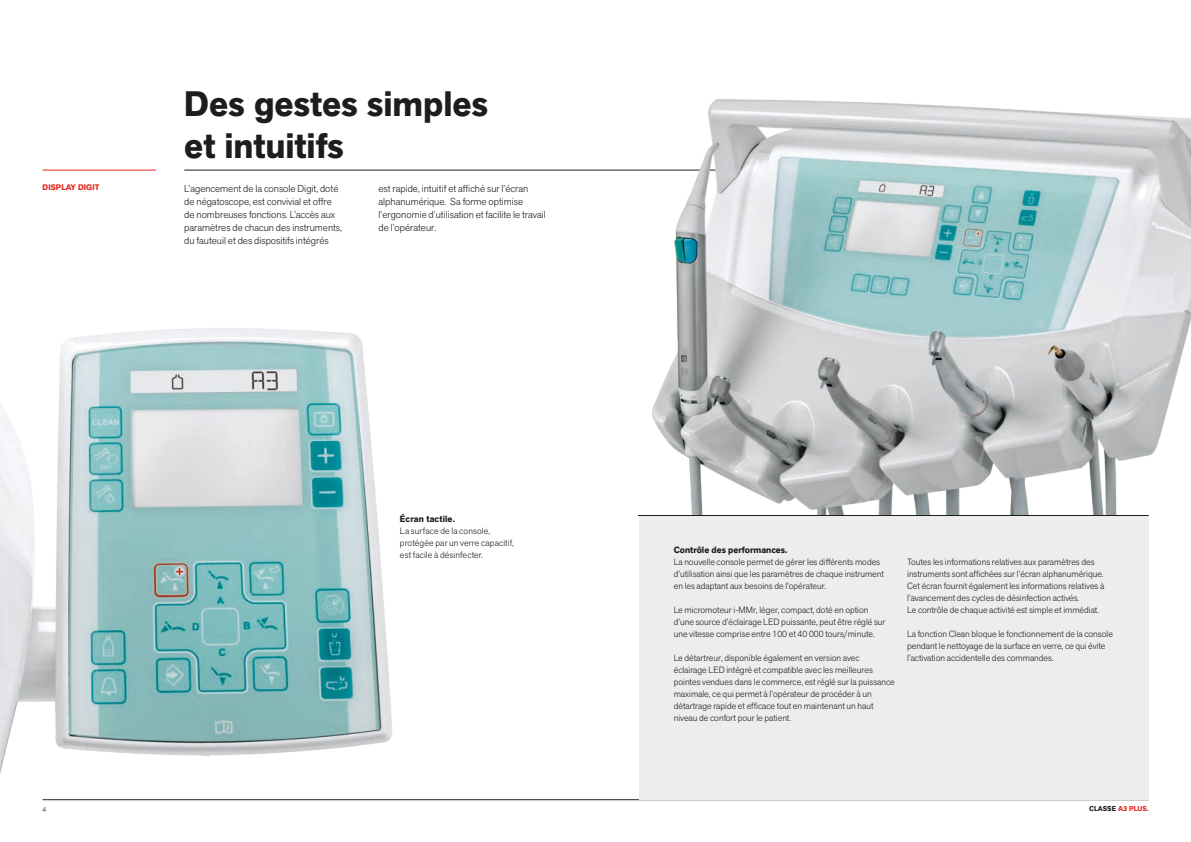
<style>
.page{position:relative;width:1191px;height:842px;background:#fff}
.page>*{position:absolute;margin:0;border:0;box-sizing:border-box;transform-origin:0 0}
.t1{font:700 35px/42px "Akzid Grtsk Next";color:#1d1d1b}
.t2{font:300 10px/13px "Akzid Grtsk Next";color:#1d1d1b}
.t3{font:300 9px/12px "Akzid Grtsk Next";color:#1d1d1b}
.t4{font:700 9px "Akzid Grtsk Next";color:#1d1d1b}
.t5{font:700 8px "Akzid Grtsk Next";letter-spacing:.01em;color:#e72419}
.t6{font:700 7px "Akzid Grtsk Next";letter-spacing:.01em;color:#e72419}
.t7{font:300 7px "Akzid Grtsk Next";color:#1d1d1b}
.s1{color:#1d1d1b}
</style>
<div class="page">
<hr style="left:184px;top:170px;width:964px;height:1px;background:#1d1d1b">
<hr style="left:43px;top:799px;width:1105px;height:1px;background:#1d1d1b">
<hr style="left:43px;top:170px;width:113px;height:1px;background:#e72419">
<div style="left:639px;top:516px;width:509px;height:283px;background:#ededed"></div>
<img style="left:620px;top:99px;width:571px;height:417px">
<hr style="left:638px;top:515px;width:510px;height:1px;background:#1d1d1b">
<img style="left:0;top:328px;width:505px;height:473px">
<h1 class="t1" style="left:184px;top:84px;width:305px">Des gestes simples et intuitifs</h1>
<p class="t5" style="left:43px;top:182px;width:58px">DISPLAY DIGIT</p>
<p class="t2" style="left:184px;top:182px;width:159px">L’agencement de la console Digit, doté de négatoscope, est convivial et offre de nombreuses fonctions. L’accès aux paramètres de chacun des instruments, du fauteuil et des dispositifs intégrés</p>
<p class="t2" style="left:378px;top:182px;width:169px">est rapide, intuitif et affiché sur l’écran alphanumérique. Sa forme optimise l’ergonomie d’utilisation et facilite le travail de l’opérateur.</p>
<p class="t4" style="left:400px;top:513px;width:56px">Écran tactile.</p>
<p class="t3" style="left:400px;top:525px;width:116px">La surface de la console, protégée par un verre capacitif, est facile à désinfecter.</p>
<p class="t4" style="left:674px;top:544px;width:115px">Contrôle des performances.</p>
<p class="t3" style="left:674px;top:556px;width:212px">La nouvelle console permet de gérer les différents modes d’utilisation ainsi que les paramètres de chaque instrument en les adaptant aux besoins de l’opérateur.</p>
<p class="t3" style="left:674px;top:604px;width:213px">Le micromoteur i-MMr, léger, compact, doté en option d’une source d’éclairage LED puissante, peut être réglé sur une vitesse comprise entre 100 et 40 000 tours/minute.</p>
<p class="t3" style="left:674px;top:652px;width:223px">Le détartreur, disponible également en version avec éclairage LED intégré et compatible avec les meilleures pointes vendues dans le commerce, est réglé sur la puissance maximale, ce qui permet à l’opérateur de procéder à un détartrage rapide et efficace tout en maintenant un haut niveau de confort pour le patient.</p>
<p class="t3" style="left:907px;top:556px;width:199px">Toutes les informations relatives aux paramètres des instruments sont affichées sur l’écran alphanumérique.<br>Cet écran fournit également les informations relatives à l’avancement des cycles de désinfection activés.<br>Le contrôle de chaque activité est simple et immédiat.</p>
<p class="t3" style="left:907px;top:628px;width:207px">La fonction Clean bloque le fonctionnement de la console pendant le nettoyage de la surface en verre, ce qui évite l’activation accidentelle des commandes.</p>
<p class="t7" style="left:43px;top:805px;width:5px">4</p>
<p class="t6" style="left:1089px;top:804px;width:61px"><span class="s1">CLASSE</span> A3 PLUS.</p>
</div>
